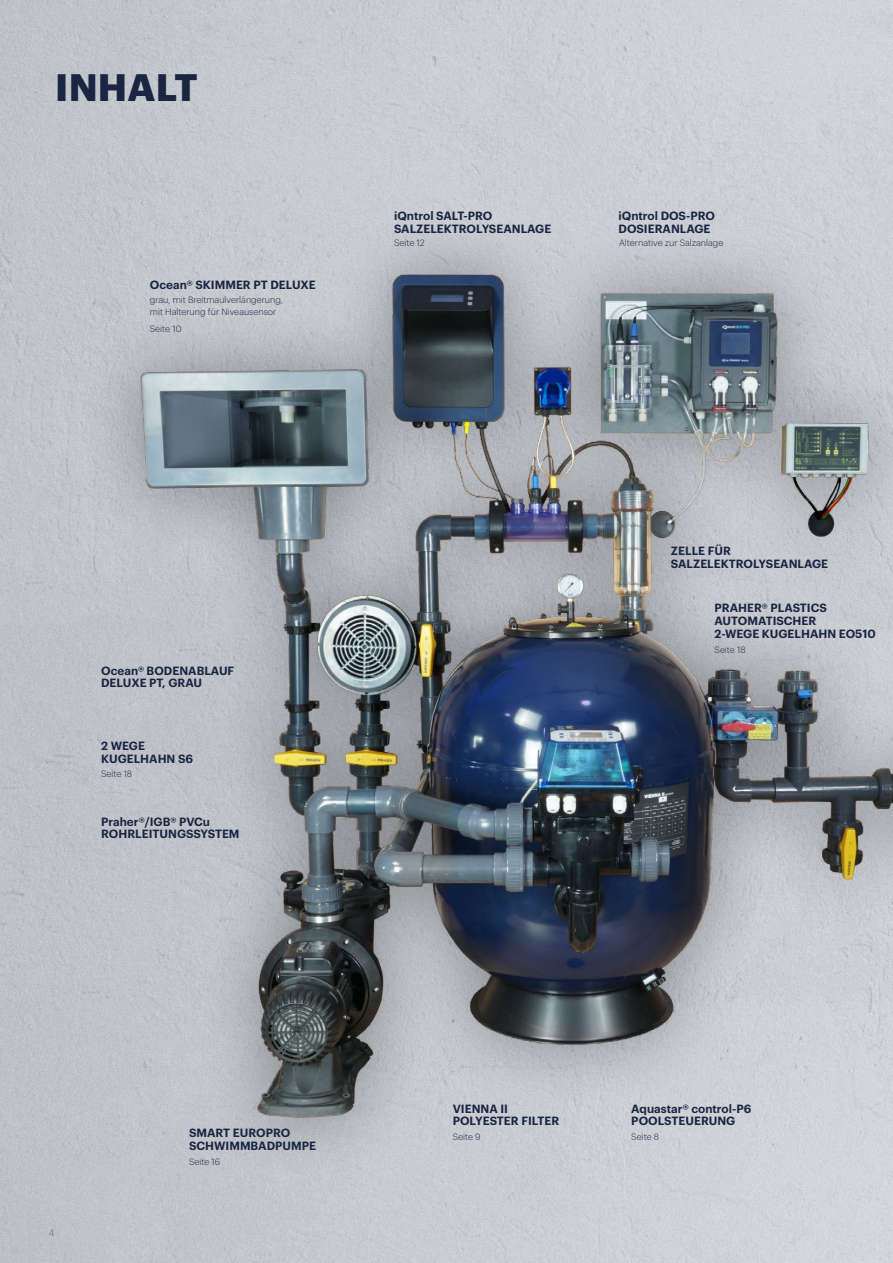
<style>
.page{position:relative;width:893px;height:1263px;background:#fff}
.page>*{position:absolute;margin:0;border:0;box-sizing:border-box;transform-origin:0 0}
.t1{font:700 37.5px "Graphik LC";letter-spacing:.005em;color:#192541}
.t2{font:600 11.7px/12.8px "Graphik LC";color:#192541}
.t3{font:300 9px/12px "Graphik LC";color:#192541}
.t4{font:300 9px "Graphik LC";color:#706f6f}
</style>
<div class="page">
<img style="left:0;top:0;width:893px;height:1263px">
<div style="left:77px;top:209px;width:816px;height:973px;background:#000;opacity:.33"></div>
<img style="left:115px;top:244px;width:778px;height:925px">
<h1 class="t1" style="left:55px;top:58px;width:144px">INHALT</h1>
<p class="t2" style="left:150px;top:277px;width:168px">Ocean® SKIMMER PT DELUXE</p>
<p class="t3" style="left:150px;top:293px;width:135px">grau, mit Breitmaulverlängerung, mit Halterung für Niveausensor</p>
<p class="t3" style="left:150px;top:322px;width:33px">Seite 10</p>
<p class="t2" style="left:394px;top:209px;width:159px">iQntrol SALT-PRO<br>SALZELEKTROLYSEANLAGE</p>
<p class="t2" style="left:618px;top:209px;width:98px">iQntrol DOS-PRO<br>DOSIERANLAGE</p>
<p class="t3" style="left:394px;top:236px;width:32px">Seite 12</p>
<p class="t3" style="left:619px;top:236px;width:106px">Alternative zur Salzanlage</p>
<p class="t2" style="left:101px;top:663px;width:135px">Ocean® BODENABLAUF<br>DELUXE PT, GRAU</p>
<p class="t2" style="left:101px;top:738px;width:94px">2 WEGE<br>KUGELHAHN S6</p>
<p class="t3" style="left:101px;top:767px;width:33px">Seite 18</p>
<p class="t2" style="left:101px;top:814px;width:140px">Praher®/IGB® PVCu<br>ROHRLEITUNGSSYSTEM</p>
<p class="t2" style="left:671px;top:543px;width:159px">ZELLE FÜR<br>SALZELEKTROLYSEANLAGE</p>
<p class="t2" style="left:715px;top:600px;width:163px">PRAHER® PLASTICS<br>AUTOMATISCHER<br>2-WEGE KUGELHAHN EO510</p>
<p class="t3" style="left:715px;top:643px;width:33px">Seite 18</p>
<p class="t4" style="left:49px;top:1226px;width:7px">4</p>
<p class="t2" style="left:189px;top:1126px;width:129px">SMART EUROPRO<br>SCHWIMMBADPUMPE</p>
<p class="t3" style="left:189px;top:1155px;width:33px">Seite 16</p>
<p class="t2" style="left:453px;top:1101px;width:108px">VIENNA II<br>POLYESTER FILTER</p>
<p class="t2" style="left:631px;top:1101px;width:122px">Aquastar® control-P6<br>POOLSTEUERUNG</p>
<p class="t3" style="left:453px;top:1129px;width:29px">Seite 9</p>
<p class="t3" style="left:631px;top:1129px;width:29px">Seite 8</p>
</div>
